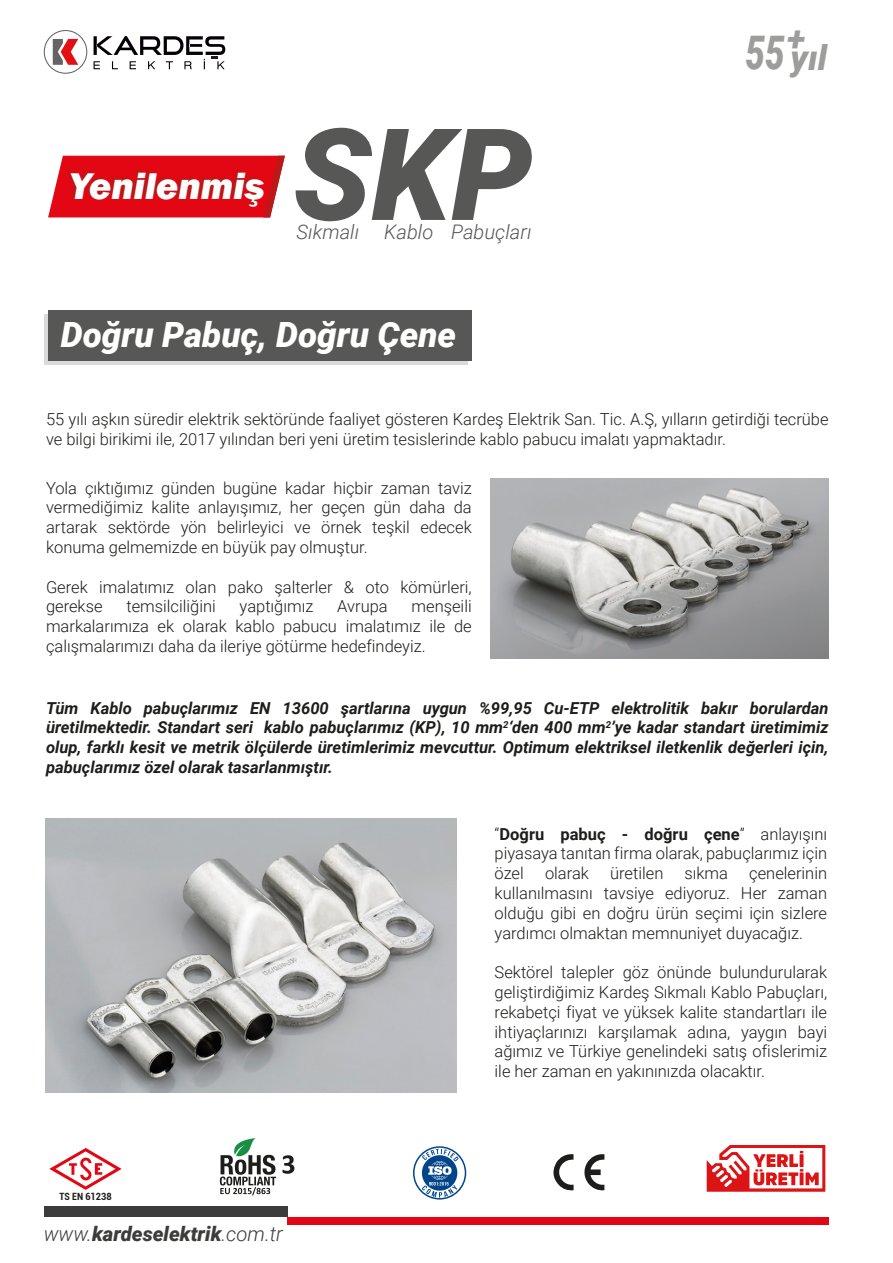
<style>
.page{position:relative;width:893px;height:1263px;background:#fff}
.page>*{position:absolute;margin:0;border:0;box-sizing:border-box;transform-origin:0 0}
.t1{font:italic 900 127.95px "Roboto";color:#575756}
.t2{font:italic 800 38.25px "Franklin Gothic";color:#fff}
.t3{font:italic 900 34.8px "Roboto";color:#fff}
.t4{font:italic 900 34.65px "Roboto";color:#9d9d9c}
.t5{font:italic 900 20.25px "Roboto";color:#3c3c3b}
.t6{font:italic 300 20.1px "Roboto";color:#575756}
.t7{font:300 16.5px/19.8px "Roboto";color:#1d1d1b;text-align:justify}
.t8{font:italic 700 16.5px/19.8px "Roboto";color:#1d1d1b;text-align:justify}
.t9{font:700 condensed 10.05px "Roboto";color:#1d1d1b}
.s1{font-size:46.35px}
.s2{font-weight:300}
.s3{font-weight:700}
</style>
<div class="page">
<svg style="left:44px;top:314px;width:424px;height:50px;background:#bcbcbc"></svg>
<div style="left:48px;top:310px;width:424px;height:50px;background:#575756"></div>
<svg style="left:94px;top:36px;width:131px;height:33px"></svg>
<svg style="left:44px;top:30px;width:43px;height:44px"></svg>
<div style="left:44px;top:1206px;width:243px;height:11px;background:#3c3c3b"></div>
<div style="left:287px;top:1217px;width:542px;height:8px;background:#e30613"></div>
<svg style="left:48px;top:156px;width:237px;height:61px;background:#e31621"></svg>
<svg style="left:707px;top:1145px;width:118px;height:47px"></svg>
<svg style="left:49px;top:1148px;width:73px;height:42px"></svg>
<svg style="left:282px;top:1155px;width:12px;height:19px"></svg>
<svg style="left:220px;top:1138px;width:56px;height:57px"></svg>
<div style="left:413px;top:1146px;width:53px;height:53px;border:2px solid #00448a;border-radius:50%"></div>
<svg style="left:422px;top:1149px;width:37px;height:48px"></svg>
<svg style="left:584px;top:1154px;width:20px;height:37px"></svg>
<svg style="left:553px;top:1154px;width:21px;height:37px"></svg>
<img style="left:490px;top:478px;width:339px;height:181px">
<img style="left:46px;top:818px;width:411px;height:274px">
<h2 class="t2" style="left:69px;top:161px;width:197px">Yenilenmiş</h2>
<h1 class="t1" style="left:293px;top:85px;width:241px">SKP</h1>
<p class="t6" style="left:297px;top:217px;width:64px">Sıkmalı</p>
<p class="t6" style="left:384px;top:217px;width:149px">Kablo Pabuçları</p>
<h3 class="t3" style="left:61px;top:310px;width:397px">Doğru Pabuç, Doğru Çene</h3>
<h3 class="t4" style="left:787px;top:14px;width:20px">+</h3>
<h3 class="t4" style="left:745px;top:33px;width:83px"><span class="s1">55</span> yıl</h3>
<p class="t7" style="left:46px;top:409px;width:784px">55 yılı aşkın süredir elektrik sektöründe faaliyet gösteren Kardeş Elektrik San. Tic. A.Ş, yılların getirdiği tecrübe ve bilgi birikimi ile, 2017 yılından beri yeni üretim tesislerinde kablo pabucu imalatı yapmaktadır.</p>
<p class="t7" style="left:46px;top:477px;width:427px">Yola çıktığımız günden bugüne kadar hiçbir zaman taviz vermediğimiz kalite anlayışımız, her geçen gün daha da artarak sektörde yön belirleyici ve örnek teşkil edecek konuma gelmemizde en büyük pay olmuştur.</p>
<p class="t7" style="left:46px;top:576px;width:427px">Gerek imalatımız olan pako şalterler &amp; oto kömürleri, gerekse</p>
<p class="t7" style="left:46px;top:596px;width:427px;text-indent:365px">menşeili markalarımıza ek olarak kablo pabucu imalatımız ile de çalışmalarımızı daha da ileriye götürme hedefindeyiz.</p>
<p class="t7" style="left:126px;top:596px;width:91px">temsilciliğini</p>
<p class="t7" style="left:240px;top:596px;width:75px">yaptığımız</p>
<p class="t7" style="left:337px;top:596px;width:52px">Avrupa</p>
<p class="t8" style="left:46px;top:697px;width:784px">Tüm Kablo pabuçlarımız EN 13600 şartlarına uygun %99,95 Cu-ETP elektrolitik bakır borulardan üretilmektedir. Standart seri kablo pabuçlarımız (KP), 10 mm<sup>2</sup>‘den 400 mm<sup>2</sup>’ye kadar standart üretimimiz olup, farklı kesit ve metrik ölçülerde üretimlerimiz mevcuttur. Optimum elektriksel iletkenlik değerleri için, pabuçlarımız özel olarak tasarlanmıştır.</p>
<p class="t9" style="left:60px;top:1189px;width:54px">TS EN 61238</p>
<p class="t5" style="left:44px;top:1220px;width:241px"><span class="s2">www.</span>kardeselektrik<span class="s2">.com.tr</span></p>
<p class="t7" style="left:495px;top:823px;width:334px">“<span class="s3">Doğru pabuç - doğru çene</span>” anlayışını piyasaya tanıtan firma olarak, pabuçlarımız için özel</p>
<p class="t7" style="left:495px;top:863px;width:334px;text-indent:255px">çenelerinin kullanılmasını tavsiye ediyoruz. Her zaman olduğu gibi en doğru ürün seçimi için sizlere yardımcı olmaktan memnuniyet duyacağız.</p>
<p class="t7" style="left:495px;top:962px;width:334px">Sektörel talepler göz önünde bulundurularak geliştirdiğimiz Kardeş Sıkmalı Kablo Pabuçları, rekabetçi fiyat ve yüksek kalite standartları ile ihtiyaçlarınızı karşılamak adına, yaygın bayi ağımız ve Türkiye genelindeki satış ofislerimiz ile her zaman en yakınınızda olacaktır.</p>
<p class="t7" style="left:545px;top:863px;width:45px">olarak</p>
<p class="t7" style="left:610px;top:863px;width:55px">üretilen</p>
<p class="t7" style="left:684px;top:863px;width:45px">sıkma</p>
</div>
